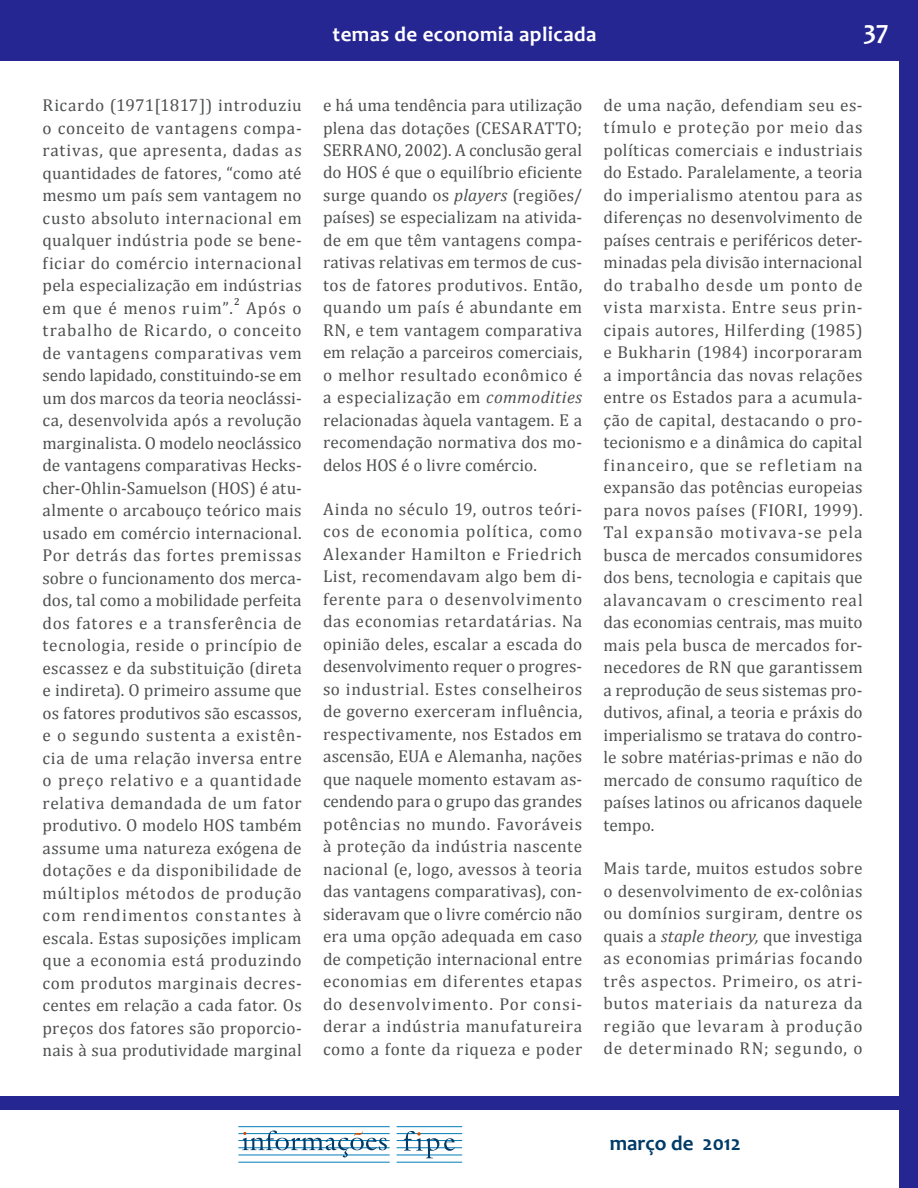
<style>
.page{position:relative;width:918px;height:1188px;background:#fff}
.page>*{position:absolute;margin:0;border:0;box-sizing:border-box;transform-origin:0 0}
.t1{font:700 27px "Candara";color:#fff}
.t2{font:700 21px "Candara";letter-spacing:.02em;color:#fff}
.t3{font:700 21px "Candara";color:#003b68}
.t4{font:17.25px/22.5px "Cambria";letter-spacing:.025em;color:#4e4f50;text-align:justify}
.t5{font:10.05px "Cambria";color:#231f20}
.s1{font-style:italic}
</style>
<div class="page">
<div style="left:899px;top:0;width:19px;height:1188px;background:#262693"></div>
<div style="left:0;top:0;width:918px;height:61px;background:#262693"></div>
<hr style="left:397px;top:1126px;width:65px;height:1px;background:#007cb7">
<hr style="left:397px;top:1133px;width:65px;height:1px;background:#007cb7">
<hr style="left:397px;top:1140px;width:65px;height:1px;background:#007cb7">
<hr style="left:397px;top:1148px;width:65px;height:1px;background:#007cb7">
<hr style="left:397px;top:1155px;width:65px;height:1px;background:#007cb7">
<hr style="left:397px;top:1162px;width:65px;height:1px;background:#007cb7">
<hr style="left:238px;top:1126px;width:152px;height:1px;background:#007cb7">
<hr style="left:238px;top:1133px;width:152px;height:1px;background:#007cb7">
<hr style="left:238px;top:1140px;width:152px;height:1px;background:#007cb7">
<hr style="left:238px;top:1148px;width:152px;height:1px;background:#007cb7">
<hr style="left:238px;top:1155px;width:152px;height:1px;background:#007cb7">
<hr style="left:238px;top:1162px;width:152px;height:1px;background:#007cb7">
<svg style="left:242px;top:1131px;width:145px;height:26px"></svg>
<svg style="left:404px;top:1131px;width:51px;height:27px"></svg>
<div style="left:0;top:1097px;width:918px;height:13px;background:#262693"></div>
<p class="t4" style="left:43px;top:94px;width:261px">Ricardo (1971[1817]) introduziu o conceito de vantagens compa&shy;rativas, que apresenta, dadas as quantidades de fatores, “como até mesmo um país sem vantagem no custo absoluto internacional em qualquer indústria pode se bene&shy;ficiar do comércio internacional pela especialização em indústrias em que é menos ruim”.</p>
<p class="t5" style="left:234px;top:296px;width:7px">2</p>
<p class="t4" style="left:43px;top:297px;width:261px;text-indent:203px">Após o trabalho de Ricardo, o conceito de vantagens comparativas vem sendo lapidado, constituindo-se em um dos marcos da teoria neoclássi&shy;ca, desenvolvida após a revolução marginalista. O modelo neoclássico de vantagens comparativas Hecks&shy;cher-Ohlin-Samuelson (HOS) é atu&shy;almente o arcabouço teórico mais usado em comércio internacional.<br>Por detrás das fortes premissas sobre o funcionamento dos merca&shy;dos, tal como a mobilidade perfeita dos fatores e a transferência de tecnologia, reside o princípio de escassez e da substituição (direta e indireta). O primeiro assume que os fatores produtivos são escassos, e o segundo sustenta a existên&shy;cia de uma relação inversa entre o preço relativo e a quantidade relativa demandada de um fator produtivo. O modelo HOS também assume uma natureza exógena de dotações e da disponibilidade de múltiplos métodos de produção com rendimentos constantes à escala. Estas suposições implicam que a economia está produzindo com produtos marginais decres&shy;centes em relação a cada fator<span class="s1">.</span> Os preços dos fatores são proporcio&shy;nais à sua produtividade marginal</p>
<p class="t2" style="left:333px;top:21px;width:265px">temas de economia aplicada</p>
<h1 class="t1" style="left:863px;top:13px;width:27px">37</h1>
<p class="t4" style="left:323px;top:94px;width:261px">e há uma tendência para utilização plena das dotações (CESARATTO; SERRANO, 2002). A conclusão geral do HOS é que o equilíbrio eficiente surge quando os <span class="s1">players</span> (regiões/ países) se especializam na ativida&shy;de em que têm vantagens compa&shy;rativas relativas em termos de cus&shy;tos de fatores produtivos. Então, quando um país é abundante em RN, e tem vantagem comparativa em relação a parceiros comerciais, o melhor resultado econômico é a especialização em <span class="s1">commodities </span>relacionadas àquela vantagem. E a recomendação normativa dos mo&shy;delos HOS é o livre comércio.</p>
<p class="t4" style="left:323px;top:497px;width:261px">Ainda no século 19, outros teóri&shy;cos de economia política, como Alexander Hamilton e Friedrich List, recomendavam algo bem di&shy;ferente para o desenvolvimento das economias retardatárias. Na opinião deles, escalar a escada do desenvolvimento requer o progres&shy;so industrial. Estes conselheiros de governo exerceram influência, respectivamente, nos Estados em ascensão, EUA e Alemanha, nações que naquele momento estavam as&shy;cendendo para o grupo das grandes potências no mundo. Favoráveis à proteção da indústria nascente nacional (e, logo, avessos à teoria das vantagens comparativas), con&shy;sideravam que o livre comércio não era uma opção adequada em caso de competição internacional entre economias em diferentes etapas do desenvolvimento. Por consi&shy;derar a indústria manufatureira como a fonte da riqueza e poder</p>
<p class="t4" style="left:603px;top:94px;width:261px">de uma nação, defendiam seu es&shy;tímulo e proteção por meio das políticas comerciais e industriais do Estado. Paralelamente, a teoria do imperialismo atentou para as diferenças no desenvolvimento de países centrais e periféricos deter&shy;minadas pela divisão internacional do trabalho desde um ponto de vista marxista. Entre seus prin&shy;cipais autores, Hilferding (1985) e Bukharin (1984) incorporaram a importância das novas relações entre os Estados para a acumula&shy;ção de capital, destacando o pro&shy;tecionismo e a dinâmica do capital financeiro, que se refletiam na expansão das potências europeias para novos países (FIORI, 1999).<br>Tal expansão motivava-se pela busca de mercados consumidores dos bens, tecnologia e capitais que alavancavam o crescimento real das economias centrais, mas muito mais pela busca de mercados for&shy;necedores de RN que garantissem a reprodução de seus sistemas pro&shy;dutivos, afinal, a teoria e práxis do imperialismo se tratava do contro&shy;le sobre matérias-primas e não do mercado de consumo raquítico de países latinos ou africanos daquele tempo.</p>
<p class="t4" style="left:603px;top:857px;width:261px">Mais tarde, muitos estudos sobre o desenvolvimento de ex-colônias ou domínios surgiram, dentre os quais a <span class="s1">staple theory,</span> que investiga as economias primárias focando três aspectos. Primeiro, os atri&shy;butos materiais da natureza da região que levaram à produção de determinado RN; segundo, o</p>
<p class="t3" style="left:610px;top:1130px;width:133px">março de 2012</p>
</div>
